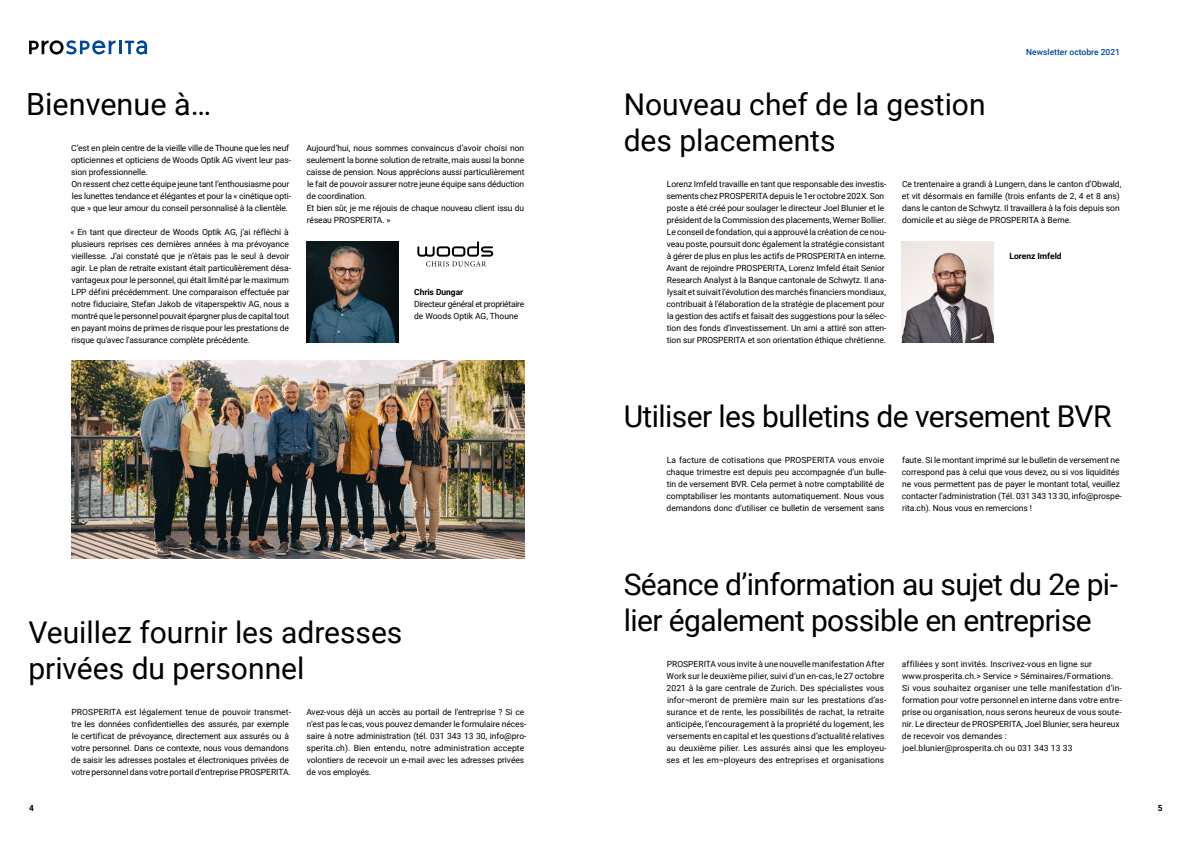
<style>
.page{position:relative;width:1191px;height:842px;background:#fff}
.page>*{position:absolute;margin:0;border:0;box-sizing:border-box;transform-origin:0 0}
.t1{font:30.6px "Roboto";color:#000}
.t2{font:30px/36px "Roboto";letter-spacing:-.02em;color:#000}
.t3{font:30px/36px "Roboto";color:#000}
.t4{font:8.5px/12px "Roboto";letter-spacing:-.005em;color:#000}
.t5{font:8.5px/12px "Roboto";letter-spacing:-.03em;color:#000}
.t6{font:700 8.5px "Roboto";letter-spacing:-.005em;color:#000}
.t7{font:500 8.5px "Roboto";color:#00489a}
</style>
<div class="page">
<svg style="left:29px;top:40px;width:118px;height:15px"></svg>
<img style="left:306px;top:241px;width:92px;height:102px">
<svg style="left:417px;top:241px;width:76px;height:25px"></svg>
<img style="left:71px;top:360px;width:454px;height:198px">
<img style="left:901px;top:241px;width:93px;height:101px">
<h1 class="t1" style="left:26px;top:82px;width:187px">Bienvenue à…</h1>
<p class="t4" style="left:71px;top:141px;width:221px">C’est en plein centre de la vieille ville de Thoune que les neuf opticiennes et opticiens de Woods Optik AG vivent leur pas&shy;sion professionnelle.<br>On ressent chez cette équipe jeune tant l’enthousiasme pour les lunettes tendance et élégantes et pour la « cinétique opti&shy;que » que leur amour du conseil personnalisé à la clientèle.</p>
<p class="t4" style="left:70px;top:225px;width:222px">« En tant que directeur de Woods Optik AG, j’ai réfléchi à plusieurs reprises ces dernières années à ma prévoyance vieillesse. J’ai constaté que je n’étais pas le seul à devoir agir. Le plan de retraite existant était particulièrement désa&shy;vantageux pour le personnel, qui était limité par le maximum LPP défini précédemment. Une comparaison effectuée par notre fiduciaire, Stefan Jakob de vitaperspektiv AG, nous a montré que le personnel pouvait épargner plus de capital tout en payant moins de primes de risque pour les prestations de risque qu'avec l'assurance complète précédente.</p>
<p class="t4" style="left:306px;top:141px;width:220px">Aujourd’hui, nous sommes convaincus d’avoir choisi non seulement la bonne solution de retraite, mais aussi la bonne caisse de pension. Nous apprécions aussi particulièrement le fait de pouvoir assurer notre jeune équipe sans déduction de coordination.<br>Et bien sûr, je me réjouis de chaque nouveau client issu du réseau PROSPERITA. »</p>
<p class="t6" style="left:414px;top:286px;width:51px">Chris Dungar</p>
<p class="t5" style="left:414px;top:297px;width:112px">Directeur général et propriétaire de Woods Optik AG, Thoune</p>
<h2 class="t3" style="left:28px;top:613px;width:375px">Veuillez fournir les adresses privées du personnel</h2>
<p class="t6" style="left:29px;top:802px;width:6px">4</p>
<p class="t4" style="left:71px;top:705px;width:221px">PROSPERITA est légalement tenue de pouvoir transmet&shy;tre les données confidentielles des assurés, par exemple le certificat de prévoyance, directement aux assurés ou à votre personnel. Dans ce contexte, nous vous demandons de saisir les adresses postales et électroniques privées de votre personnel dans votre portail d’entreprise PROSPERITA.</p>
<p class="t4" style="left:306px;top:705px;width:222px">Avez-vous déjà un accès au portail de l’entreprise ? Si ce n’est pas le cas, vous pouvez demander le formulaire néces&shy;saire à notre administration (tél. 031 343 13 30, info@pro&shy;sperita.ch). Bien entendu, notre administration accepte volontiers de recevoir un e-mail avec les adresses privées de vos employés.</p>
<h2 class="t3" style="left:623px;top:85px;width:363px">Nouveau chef de la gestion des placements</h2>
<p class="t7" style="left:1026px;top:46px;width:95px">Newsletter octobre 2021</p>
<p class="t4" style="left:666px;top:177px;width:222px">Lorenz Imfeld travaille en tant que responsable des investis&shy;sements chez PROSPERITA depuis le 1er octobre 202X. Son poste a été créé pour soulager le directeur Joel Blunier et le président de la Commission des placements, Werner Bollier.<br>Le conseil de fondation, qui a approuvé la création de ce nou&shy;veau poste, poursuit donc également la stratégie consistant à gérer de plus en plus les actifs de PROSPERITA en interne.<br>Avant de rejoindre PROSPERITA, Lorenz Imfeld était Senior Research Analyst à la Banque cantonale de Schwytz. Il ana&shy;lysait et suivait l’évolution des marchés financiers mondiaux, contribuait à l’élaboration de la stratégie de placement pour la gestion des actifs et faisait des suggestions pour la sélec&shy;tion des fonds d’investissement. Un ami a attiré son atten&shy;tion sur PROSPERITA et son orientation éthique chrétienne.</p>
<p class="t4" style="left:902px;top:177px;width:221px">Ce trentenaire a grandi à Lungern, dans le canton d’Obwald, et vit désormais en famille (trois enfants de 2, 4 et 8 ans) dans le canton de Schwytz. Il travaillera à la fois depuis son domicile et au siège de PROSPERITA à Berne.</p>
<p class="t6" style="left:1009px;top:250px;width:54px">Lorenz Imfeld</p>
<h2 class="t2" style="left:623px;top:397px;width:489px">Utiliser les bulletins de versement BVR</h2>
<p class="t4" style="left:666px;top:453px;width:221px">La facture de cotisations que PROSPERITA vous envoie chaque trimestre est depuis peu accompagnée d’un bulle&shy;tin de versement BVR. Cela permet à notre comptabilité de comptabiliser les montants automatiquement. Nous vous demandons donc d’utiliser ce bulletin de versement sans</p>
<p class="t4" style="left:902px;top:453px;width:221px">faute. Si le montant imprimé sur le bulletin de versement ne correspond pas à celui que vous devez, ou si vos liquidités ne vous permettent pas de payer le montant total, veuillez contacter l’administration (Tél. 031 343 13 30, info@prospe&shy;rita.ch). Nous vous en remercions !</p>
<h2 class="t2" style="left:623px;top:565px;width:496px">Séance d’information au sujet du 2e pi&shy;lier également possible en entreprise</h2>
<p class="t4" style="left:666px;top:657px;width:221px">PROSPERITA vous invite à une nouvelle manifestation After Work sur le deuxième pilier, suivi d’un en-cas, le 27 octobre 2021 à la gare centrale de Zurich. Des spécialistes vous infor¬meront de première main sur les prestations d’as&shy;surance et de rente, les possibilités de rachat, la retraite anticipée, l’encouragement à la propriété du logement, les versements en capital et les questions d’actualité relatives au deuxième pilier. Les assurés ainsi que les employeu&shy;ses et les em¬ployeurs des entreprises et organisations</p>
<p class="t4" style="left:902px;top:657px;width:221px">affiliées y sont invités. Inscrivez-vous en ligne sur www.prosperita.ch.&gt; Service &gt; Séminaires/Formations.<br>Si vous souhaitez organiser une telle manifestation d’in&shy;formation pour votre personnel en interne dans votre entre&shy;prise ou organisation, nous serons heureux de vous soute&shy;nir. Le directeur de PROSPERITA, Joel Blunier, sera heureux de recevoir vos demandes :<br>joel.blunier@prosperita.ch ou 031 343 13 33</p>
<p class="t6" style="left:1157px;top:802px;width:6px">5</p>
</div>
